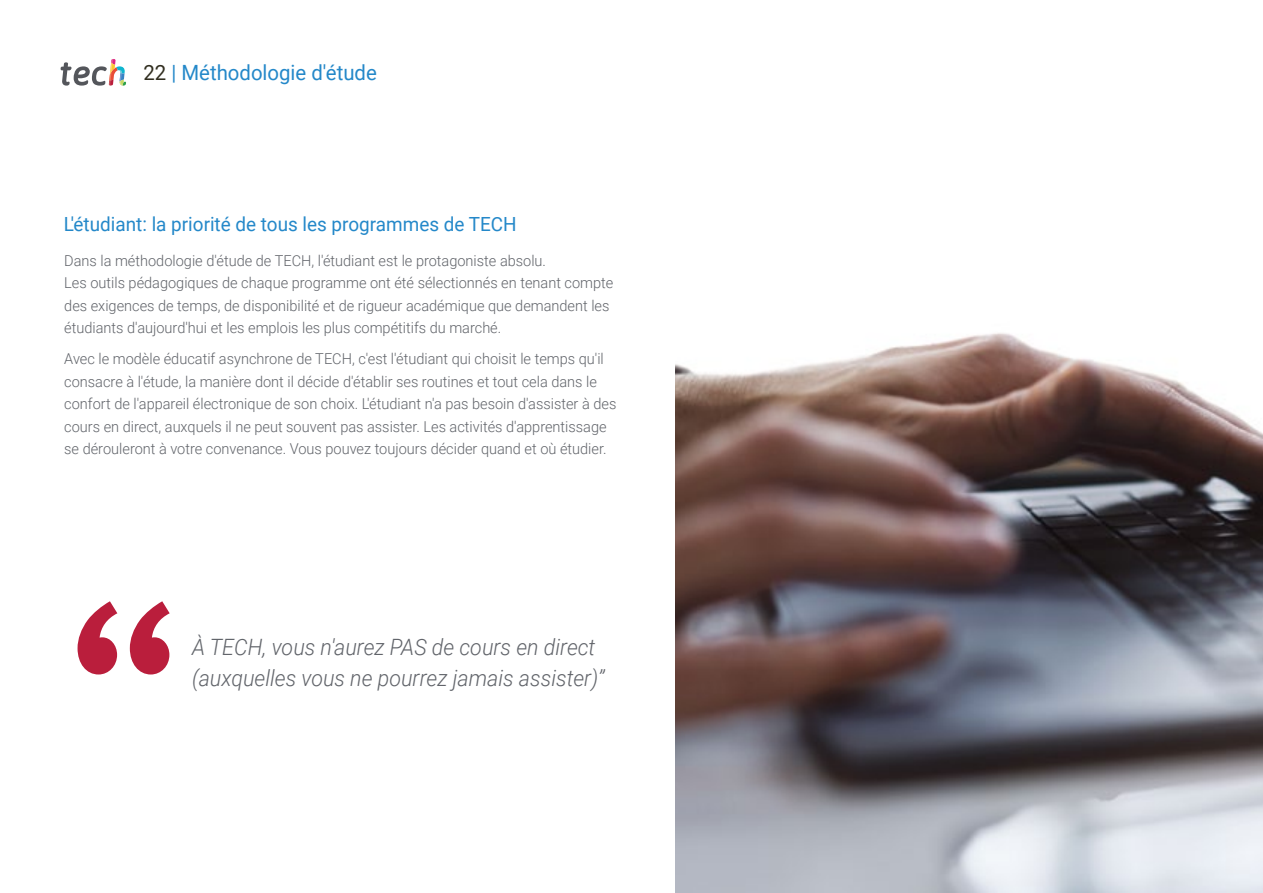
<style>
.page{position:relative;width:1263px;height:893px;background:#fff}
.page>*{position:absolute;margin:0;border:0;box-sizing:border-box;transform-origin:0 0}
.t1{font:italic 300 22.5px/31.5px "Roboto";color:#61646a;scale:.95 1}
.t2{font:21px "Roboto";color:#2488c9}
.t3{font:19.5px "Roboto";color:#2488c9}
.t4{font:300 15px/22.5px "Roboto";color:#61646a}
.s1{color:#312e20}
</style>
<div class="page">
<svg style="left:61px;top:59px;width:65px;height:27px"></svg>
<svg style="left:78px;top:601px;width:92px;height:73px"></svg>
<img style="left:676px;top:333px;width:587px;height:560px">
<h2 class="t2" style="left:144px;top:57px;width:235px"><span class="s1">22</span> | Méthodologie d'étude</h2>
<h3 class="t3" style="left:64px;top:211px;width:454px">L'étudiant: la priorité de tous les programmes de TECH</h3>
<p class="t4" style="left:64px;top:248px;width:550px">Dans la méthodologie d'étude de TECH, l'étudiant est le protagoniste absolu.<br>Les outils pédagogiques de chaque programme ont été sélectionnés en tenant compte des exigences de temps, de disponibilité et de rigueur académique que demandent les étudiants d'aujourd'hui et les emplois les plus compétitifs du marché.</p>
<p class="t4" style="left:64px;top:347px;width:554px">Avec le modèle éducatif asynchrone de TECH, c'est l'étudiant qui choisit le temps qu'il consacre à l'étude, la manière dont il décide d'établir ses routines et tout cela dans le confort de l'appareil électronique de son choix. L'étudiant n'a pas besoin d'assister à des cours en direct, auxquels il ne peut souvent pas assister. Les activités d'apprentissage se dérouleront à votre convenance. Vous pouvez toujours décider quand et où étudier.</p>
<h1 class="t1" style="left:192px;top:630px;width:436px">À TECH, vous n'aurez PAS de cours en direct (auxquelles vous ne pourrez jamais assister)’’</h1>
</div>
